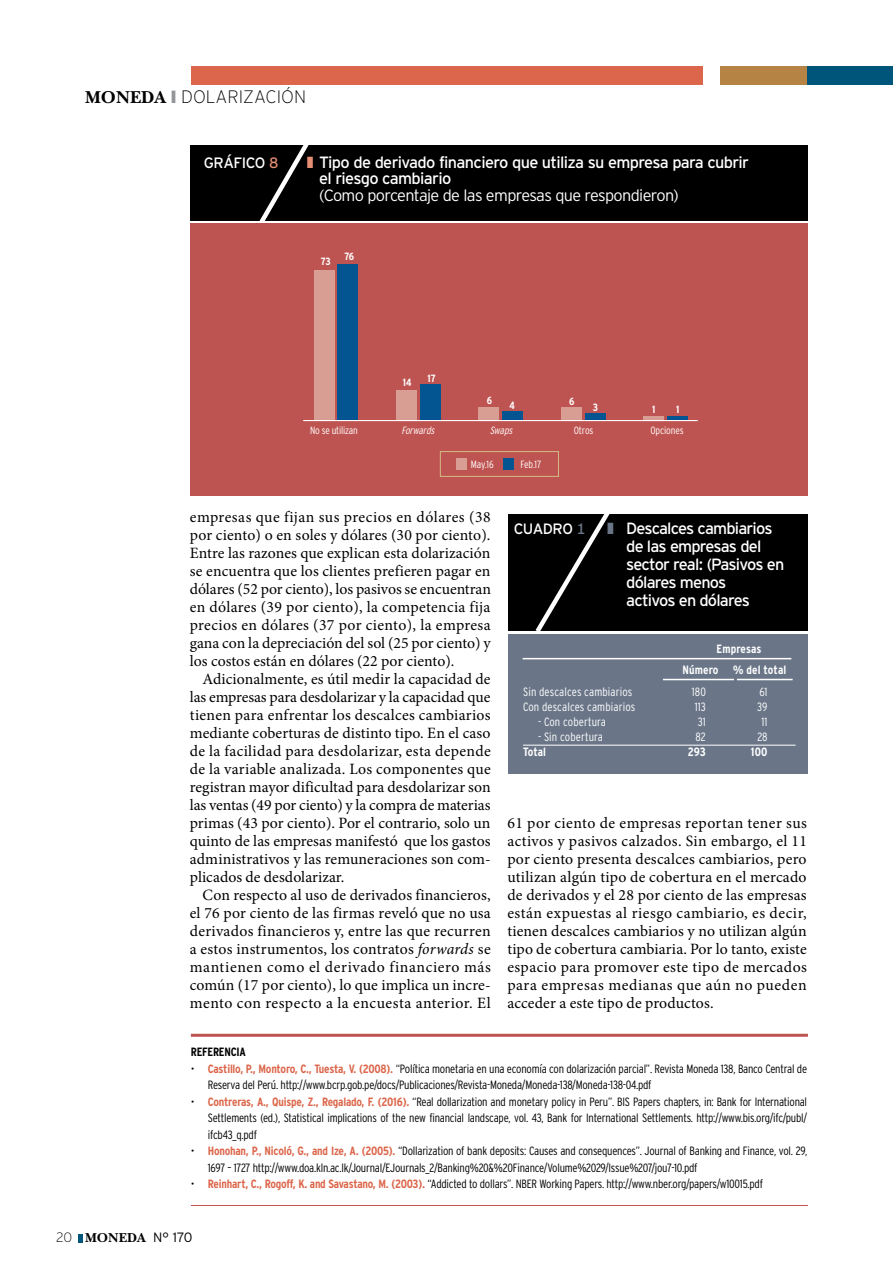
<style>
.page{position:relative;width:893px;height:1276px;background:#fff}
.page>*{position:absolute;margin:0;border:0;box-sizing:border-box;transform-origin:0 0}
.t1{font:200 18px "Interstate";color:#000}
.t2{font:16.35px/18px "Interstate Mono";letter-spacing:-.05em;color:#fff}
.t3{font:300 16.35px "Interstate";letter-spacing:-.04em;color:#fff}
.t4{font:15.75px/18px "Minion Pro";letter-spacing:.01em;color:#000;text-align:justify}
.t5{font:15px "Interstate Mono";letter-spacing:-.03em;color:#fff}
.t6{font:13.5px "New Baskerville Bold SC";color:#000}
.t7{font:300 condensed 12px/16.5px "Interstate";letter-spacing:-.02em;color:#000}
.t8{font:300 condensed 12px "Interstate";letter-spacing:.01em;color:#fff}
.t9{font:700 condensed 12px/21.1px "Interstate";letter-spacing:.01em;color:#fff}
.t10{font:700 condensed 12px "Interstate";color:#000}
.t11{font:300 condensed 10.5px "Interstate";letter-spacing:-.01em;color:#fff}
.t12{font:700 condensed 10.5px "Interstate";letter-spacing:-.02em;color:#fff}
.t13{font:italic 300 condensed 10.5px "Interstate";color:#fff}
.s1{font-family:"New Baskerville Bold SC";font-weight:400}
.s2{color:#939598}
.s3{color:#e68e73}
.s4{font-style:italic}
.s5{font-weight:700;color:#dc664b}
.s6{color:#6a7688}
.s7{font-family:"Interstate";font-weight:200}
.s8{font-family:"Interstate";font-weight:300}
</style>
<div class="page">
<div style="left:191px;top:67px;width:511px;height:18px;background:#dc664b"></div>
<div style="left:721px;top:67px;width:87px;height:18px;background:#b58343"></div>
<div style="left:808px;top:67px;width:85px;height:18px;background:#00557b"></div>
<hr style="left:191px;top:1205px;width:617px;height:1px;background:#be5451">
<hr style="left:191px;top:1033px;width:617px;height:3px;background:#be5451">
<div style="left:509px;top:514px;width:299px;height:116px;background:#000"></div>
<svg style="left:531px;top:514px;width:89px;height:117px"></svg>
<div style="left:508px;top:634px;width:300px;height:139px;background:#6a7688"></div>
<hr style="left:523px;top:745px;width:273px;height:1px;background:#fff">
<hr style="left:523px;top:658px;width:268px;height:1px;background:#fff">
<hr style="left:663px;top:679px;width:71px;height:1px;background:#fff">
<hr style="left:737px;top:679px;width:56px;height:1px;background:#fff">
<svg style="left:79px;top:1234px;width:4px;height:8px"></svg>
<div style="left:191px;top:144px;width:617px;height:76px;background:#000"></div>
<svg style="left:241px;top:144px;width:75px;height:77px"></svg>
<div style="left:191px;top:223px;width:617px;height:272px;background:#be5451"></div>
<div style="left:456px;top:458px;width:11px;height:12px;background:#d89d93"></div>
<div style="left:503px;top:458px;width:11px;height:12px;background:#025590"></div>
<div style="left:440px;top:451px;width:119px;height:26px;border:1px solid #d6ba84"></div>
<div style="left:338px;top:264px;width:20px;height:156px;background:#025590"></div>
<div style="left:420px;top:385px;width:21px;height:35px;background:#025590"></div>
<div style="left:502px;top:411px;width:21px;height:9px;background:#025590"></div>
<div style="left:585px;top:413px;width:20px;height:7px;background:#025590"></div>
<hr style="left:667px;top:416px;width:21px;height:4px;background:#025590">
<div style="left:314px;top:270px;width:21px;height:150px;background:#d89d93"></div>
<div style="left:396px;top:390px;width:21px;height:30px;background:#d89d93"></div>
<div style="left:478px;top:407px;width:21px;height:13px;background:#d89d93"></div>
<div style="left:561px;top:407px;width:21px;height:13px;background:#d89d93"></div>
<hr style="left:643px;top:416px;width:21px;height:4px;background:#d89d93">
<hr style="left:303px;top:420px;width:395px;height:1px;background:#fff">
<p class="t1" style="left:85px;top:87px;width:223px"><span class="s1">MONEDA</span> <span class="s2">❙</span> DOLARIZACIÓN</p>
<p class="t5" style="left:204px;top:154px;width:76px">gráfico <span class="s3">8</span></p>
<p class="t2" style="left:319px;top:154px;width:431px;line-height:16.5px;text-indent:-12px"><span class="s3">❚</span> Tipo de derivado financiero que utiliza su empresa para cubrir el riesgo cambiario</p>
<p class="t3" style="left:319px;top:186px;width:361px">(Como porcentaje de las empresas que respondieron)</p>
<p class="t12" style="left:321px;top:256px;width:11px">73</p>
<p class="t12" style="left:344px;top:250px;width:11px">76</p>
<p class="t12" style="left:403px;top:376px;width:10px">14</p>
<p class="t12" style="left:428px;top:373px;width:10px">17</p>
<p class="t12" style="left:487px;top:394px;width:7px">6</p>
<p class="t12" style="left:569px;top:396px;width:7px">6</p>
<p class="t12" style="left:510px;top:399px;width:7px">4</p>
<p class="t12" style="left:593px;top:402px;width:7px">3</p>
<p class="t12" style="left:652px;top:404px;width:5px">1</p>
<p class="t12" style="left:676px;top:404px;width:5px">1</p>
<p class="t11" style="left:310px;top:425px;width:49px">No se utilizan</p>
<p class="t13" style="left:401px;top:425px;width:37px">Forwards</p>
<p class="t13" style="left:490px;top:425px;width:27px">Swaps</p>
<p class="t11" style="left:574px;top:425px;width:21px">Otros</p>
<p class="t11" style="left:650px;top:425px;width:35px">Opciones</p>
<p class="t11" style="left:471px;top:459px;width:24px">May.16</p>
<p class="t11" style="left:521px;top:459px;width:22px">Feb.17</p>
<p class="t4" style="left:190px;top:508px;width:303px">empresas que fijan sus precios en dólares (38 por ciento) o en soles y dólares (30 por ciento).<br>Entre las razones que explican esta dolarización se encuentra que los clientes prefieren pagar en dólares (52 por ciento), los pasivos se encuentran en dólares (39 por ciento), la competencia fija precios en dólares (37 por ciento), la empresa gana con la depreciación del sol (25 por ciento) y los costos están en dólares (22 por ciento).</p>
<p class="t4" style="left:190px;top:670px;width:302px;text-indent:13px">Adicionalmente, es útil medir la capacidad de las empresas para desdolarizar y la capacidad que tienen para enfrentar los descalces cambiarios mediante coberturas de distinto tipo. En el caso de la facilidad para desdolarizar, esta depende de la variable analizada. Los componentes que registran mayor dificultad para desdolarizar son las ventas (49 por ciento) y la compra de materias primas (43 por ciento). Por el contrario, solo un quinto de las empresas manifestó que los gastos administrativos y las remuneraciones son com&shy;plicados de desdolarizar.</p>
<p class="t4" style="left:190px;top:886px;width:303px;text-indent:13px">Con respecto al uso de derivados financieros, el 76 por ciento de las firmas reveló que no usa derivados financieros y, entre las que recurren a estos instrumentos, los contratos <span class="s4">forwards</span> se mantienen como el derivado financiero más común (17 por ciento), lo que implica un incre&shy;mento con respecto a la encuesta anterior. El</p>
<p class="t10" style="left:191px;top:1045px;width:56px">referencia</p>
<p class="t7" style="left:208px;top:1060px;width:601px;text-indent:-17px">• <span class="s5">Castillo, P., Montoro, C., Tuesta, V. (2008).</span> “Política monetaria en una economía con dolarización parcial”. Revista Moneda 138, Banco Central de<br>Reserva del Perú. http://www.bcrp.gob.pe/docs/Publicaciones/Revista-Moneda/Moneda-138/Moneda-138-04.pdf</p>
<p class="t7" style="left:208px;top:1093px;width:601px;text-align:justify;text-indent:-17px">• <span class="s5">Contreras, A., Quispe, Z., Regalado, F. (2016).</span> “Real dollarization and monetary policy in Peru”. BIS Papers chapters, in: Bank for International Settlements (ed.), Statistical implications of the new financial landscape, vol. 43, Bank for International Settlements. http://www.bis.org/ifc/publ/ ifcb43_q.pdf</p>
<p class="t7" style="left:208px;top:1142px;width:601px;text-indent:-17px">• <span class="s5">Honohan, P., Nicoló, G., and Ize, A. (2005).</span> “Dollarization of bank deposits: Causes and consequences”. Journal of Banking and Finance, vol. 29,<br>1697 – 1727 http://www.doa.kln.ac.lk/Journal/EJournals_2/Banking%20&amp;%20Finance/Volume%2029/Issue%207/jou7-10.pdf</p>
<p class="t7" style="left:191px;top:1175px;width:574px">• <span class="s5">Reinhart, C., Rogoff, K. and Savastano, M. (2003).</span> “Addicted to dollars”. NBER Working Papers. http://www.nber.org/papers/w10015.pdf</p>
<p class="t5" style="left:514px;top:520px;width:74px">cuadro <span class="s6">1</span></p>
<p class="t2" style="left:626px;top:519px;width:160px;text-indent:-19px"><span class="s6">❚</span> Descalces cambiarios de las empresas del sector real: (Pasivos en dólares menos<br>activos en dólares</p>
<p class="t9" style="left:682px;top:638px;width:105px;text-indent:34px">Empresas<br>Número % del total</p>
<p class="t8" style="left:523px;top:685px;width:111px">Sin descalces cambiarios</p>
<p class="t8" style="left:692px;top:685px;width:16px">180</p>
<p class="t8" style="left:759px;top:685px;width:10px">61</p>
<p class="t8" style="left:523px;top:700px;width:114px">Con descalces cambiarios</p>
<p class="t8" style="left:695px;top:700px;width:13px">113</p>
<p class="t8" style="left:757px;top:700px;width:12px">39</p>
<p class="t8" style="left:538px;top:715px;width:70px">- Con cobertura</p>
<p class="t8" style="left:698px;top:715px;width:10px">31</p>
<p class="t8" style="left:761px;top:715px;width:8px">11</p>
<p class="t8" style="left:538px;top:730px;width:67px">- Sin cobertura</p>
<p class="t8" style="left:696px;top:730px;width:12px">82</p>
<p class="t8" style="left:757px;top:730px;width:12px">28</p>
<p class="t9" style="left:523px;top:741px;width:25px">Total</p>
<p class="t9" style="left:688px;top:741px;width:19px">293</p>
<p class="t9" style="left:751px;top:741px;width:18px">100</p>
<p class="t4" style="left:507px;top:814px;width:301px">61 por ciento de empresas reportan tener sus activos y pasivos calzados. Sin embargo, el 11 por ciento presenta descalces cambiarios, pero utilizan algún tipo de cobertura en el mercado de derivados y el 28 por ciento de las empresas están expuestas al riesgo cambiario, es decir, tienen descalces cambiarios y no utilizan algún tipo de cobertura cambiaria. Por lo tanto, existe espacio para promover este tipo de mercados para empresas medianas que aún no pueden acceder a este tipo de productos.</p>
<p class="t6" style="left:56px;top:1230px;width:138px"><span class="s7">20</span> MONEDA <span class="s8">N° 170</span></p>
</div>
